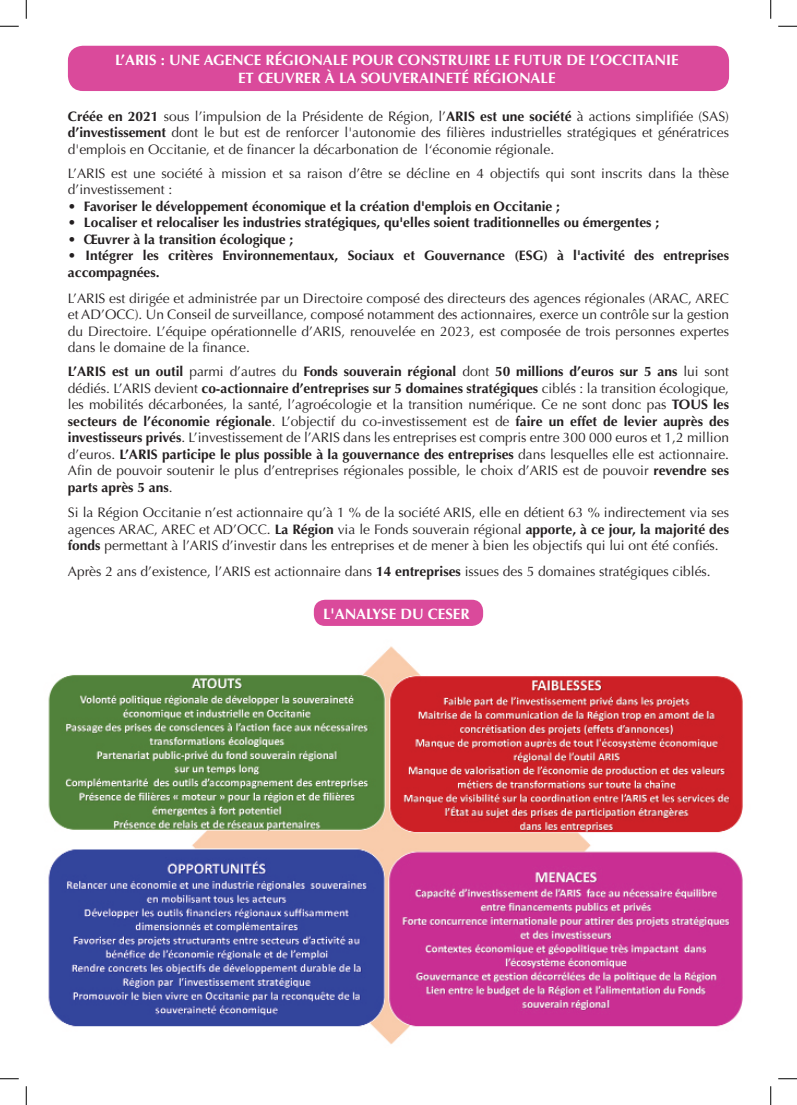
<style>
.page{position:relative;width:797px;height:1105px;background:#fff}
.page>*{position:absolute;margin:0;border:0;box-sizing:border-box;transform-origin:0 0}
.t1{font:700 15px/18px "Optima";color:#fff;text-align:center}
.t2{font:13.75px/16.5px "Optima";color:#231f20;text-align:justify}
.t3{font:700 13.75px/16.5px "Optima";color:#231f20}
.s1{font-weight:700}
.s2{font-weight:400}
</style>
<div class="page">
<div style="left:68px;top:46px;width:661px;height:45px;background:#da4a9b;border-radius:15px"></div>
<img style="left:48px;top:646px;width:695px;height:398px">
<div style="left:314px;top:600px;width:169px;height:26px;background:#da4a9b;border-radius:11px"></div>
<svg style="left:0;top:25px;width:19px;height:2px"></svg>
<svg style="left:778px;top:25px;width:19px;height:2px"></svg>
<svg style="left:0;top:1078px;width:19px;height:1px"></svg>
<svg style="left:778px;top:1078px;width:19px;height:1px"></svg>
<svg style="left:25px;top:0;width:2px;height:19px"></svg>
<svg style="left:25px;top:1086px;width:2px;height:19px"></svg>
<svg style="left:770px;top:0;width:1px;height:19px"></svg>
<svg style="left:770px;top:1086px;width:1px;height:19px"></svg>
<p class="t1" style="left:115px;top:51px;width:565px">L’ARIS : UNE AGENCE RÉGIONALE POUR CONSTRUIRE LE FUTUR DE L’OCCITANIE<br>ET ŒUVRER À LA SOUVERAINETÉ RÉGIONALE</p>
<p class="t2" style="left:68px;top:108px;width:662px"><span class="s1">Créée en 2021</span> sous l’impulsion de la Présidente de Région, l’<span class="s1">ARIS est une société</span> à actions simplifiée (SAS) <span class="s1">d’investissement</span> dont le but est de renforcer l'autonomie des filières industrielles stratégiques et génératrices d'emplois en Occitanie, et de financer la décarbonation de l‘économie régionale.</p>
<p class="t2" style="left:68px;top:165px;width:662px">L’ARIS est une société à mission et sa raison d’être se décline en 4 objectifs qui sont inscrits dans la thèse d’investissement :</p>
<p class="t3" style="left:68px;top:198px;width:493px"><span class="s2">•</span> Favoriser le développement économique et la création d'emplois en Occitanie ;</p>
<p class="t3" style="left:68px;top:215px;width:593px">• Localiser et relocaliser les industries stratégiques, qu'elles soient traditionnelles ou émergentes ;</p>
<p class="t3" style="left:68px;top:231px;width:227px">• Œuvrer à la transition écologique ;</p>
<p class="t3" style="left:68px;top:248px;width:662px">• Intégrer les critères Environnementaux, Sociaux et Gouvernance (ESG) à l'activité des entreprises accompagnées.</p>
<p class="t2" style="left:68px;top:290px;width:662px">L’ARIS est dirigée et administrée par un Directoire composé des directeurs des agences régionales (ARAC, AREC et AD’OCC). Un Conseil de surveillance, composé notamment des actionnaires, exerce un contrôle sur la gestion du Directoire. L’équipe opérationnelle d’ARIS, renouvelée en 2023, est composée de trois personnes expertes dans le domaine de la finance.</p>
<p class="t2" style="left:68px;top:363px;width:662px"><span class="s1">L’ARIS est un outil</span> parmi d’autres du <span class="s1">Fonds souverain régional</span> dont <span class="s1">50 millions d’euros sur 5 ans</span> lui sont dédiés. L’ARIS devient <span class="s1">co-actionnaire d’entreprises sur 5 domaines stratégiques</span> ciblés : la transition écologique, les mobilités décarbonées, la santé, l’agroécologie et la transition numérique. Ce ne sont donc pas <span class="s1">TOUS les secteurs de l’économie régionale</span>. L’objectif du co-investissement est de <span class="s1">faire un effet de levier auprès des investisseurs privés</span>. L’investissement de l’ARIS dans les entreprises est compris entre 300 000 euros et 1,2 million d’euros. <span class="s1">L’ARIS participe le plus possible à la gouvernance des entreprises</span> dans lesquelles elle est actionnaire.<br>Afin de pouvoir soutenir le plus d’entreprises régionales possible, le choix d’ARIS est de pouvoir <span class="s1">revendre ses parts après 5 ans</span>.</p>
<p class="t2" style="left:68px;top:504px;width:662px">Si la Région Occitanie n’est actionnaire qu’à 1 % de la société ARIS, elle en détient 63 % indirectement via ses agences ARAC, AREC et AD’OCC. <span class="s1">La Région</span> via le Fonds souverain régional <span class="s1">apporte, à ce jour, la majorité des fonds</span> permettant à l’ARIS d’investir dans les entreprises et de mener à bien les objectifs qui lui ont été confiés.</p>
<p class="t2" style="left:68px;top:563px;width:644px">Après 2 ans d’existence, l’ARIS est actionnaire dans <span class="s1">14 entreprises</span> issues des 5 domaines stratégiques ciblés.</p>
<p class="t1" style="left:323px;top:605px;width:148px">L'ANALYSE DU CESER</p>
</div>
